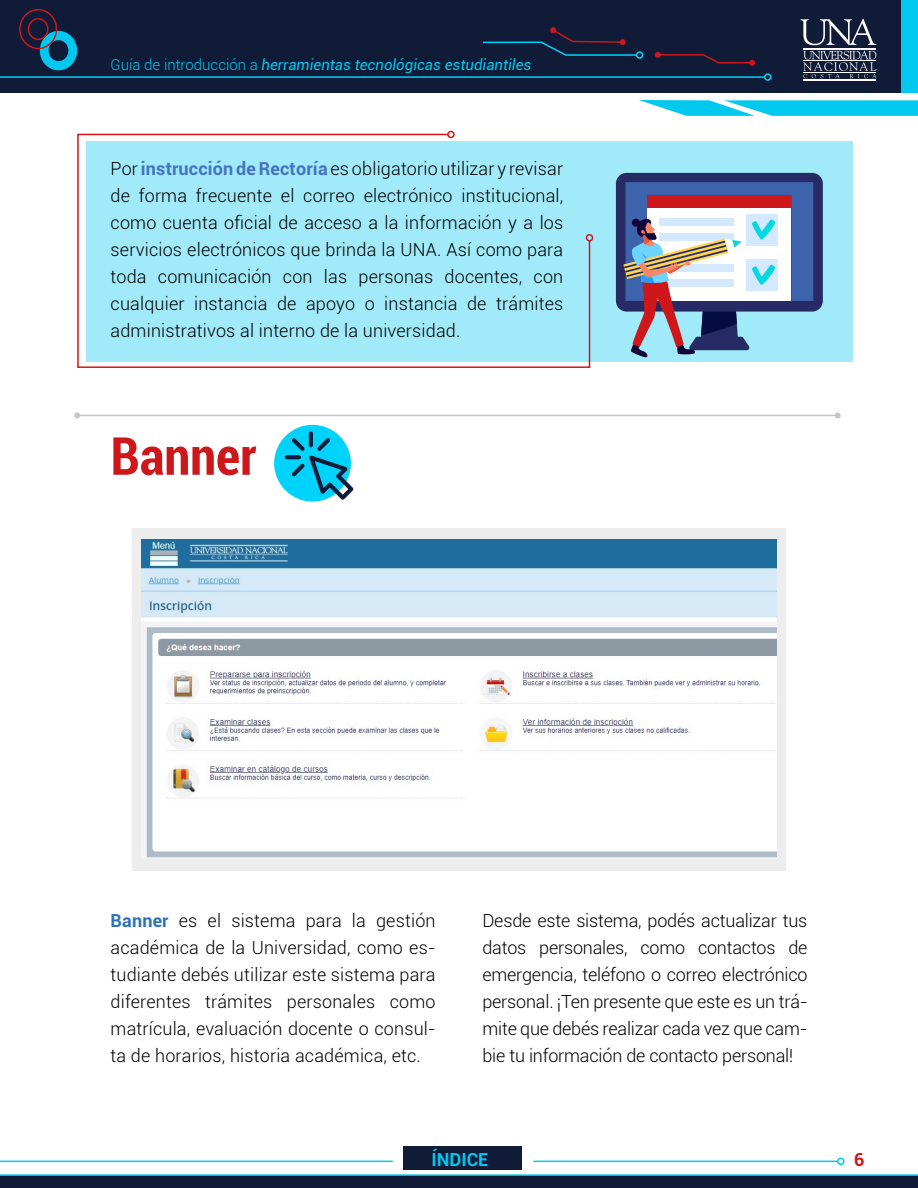
<style>
.page{position:relative;width:918px;height:1188px;background:#fff}
.page>*{position:absolute;margin:0;border:0;box-sizing:border-box;transform-origin:0 0}
.t1{font:700 condensed 52.5px "Roboto";color:#cd171a}
.t2{font:300 18px/27px "Roboto";letter-spacing:.01em;color:#000;text-align:justify}
.t3{font:700 18px "Roboto";color:#01c8ef}
.t4{font:700 18px "Roboto";color:#cd171a}
.t5{font:italic 15px "Roboto";color:#01c8ef}
.s1{font-weight:300;font-style:normal}
.s2{font-weight:700;color:#4472c4}
.s3{font-weight:700;color:#2e74b5}
</style>
<div class="page">
<div style="left:0;top:0;width:918px;height:93px;background:#101b37"></div>
<hr style="left:0;top:76px;width:765px;height:2px;background:#00d3fb">
<div style="left:764px;top:73px;width:8px;height:8px;border:2px solid #00d3fb;border-radius:50%"></div>
<svg style="left:803px;top:51px;width:74px;height:27px"></svg>
<hr style="left:803px;top:48px;width:73px;height:1px;background:#fff">
<hr style="left:803px;top:80px;width:73px;height:1px;background:#fff">
<hr style="left:803px;top:72px;width:73px;height:1px;background:#fff">
<hr style="left:803px;top:61px;width:73px;height:1px;background:#fff">
<svg style="left:800px;top:19px;width:76px;height:26px"></svg>
<div style="left:636px;top:51px;width:7px;height:8px;border:2px solid #00d3fb;border-radius:50%"></div>
<svg style="left:655px;top:52px;width:100px;height:14px"></svg>
<svg style="left:483px;top:27px;width:155px;height:30px"></svg>
<svg style="left:19px;top:8px;width:58px;height:62px"></svg>
<div style="left:902px;top:0;width:16px;height:93px;background:#01c8ef"></div>
<svg style="left:0;top:1174px;width:918px;height:14px;background:#14334f"></svg>
<hr style="left:533px;top:1161px;width:305px;height:1px;background:#01c8ef">
<div style="left:837px;top:1158px;width:8px;height:7px;border:2px solid #01c8ef;border-radius:50%"></div>
<hr style="left:0;top:1161px;width:393px;height:1px;background:#01c8ef">
<div style="left:403px;top:1146px;width:118px;height:24px;background:#101b37"></div>
<svg style="left:639px;top:100px;width:279px;height:16px;background:#2bd1f1"></svg>
<div style="left:86px;top:141px;width:766px;height:221px;background:#a1eaf9"></div>
<div style="left:132px;top:528px;width:654px;height:343px;background:#ededed"></div>
<div style="left:616px;top:173px;width:207px;height:139px;background:#262b66;border-radius:11px"></div>
<svg style="left:623px;top:182px;width:190px;height:176px"></svg>
<hr style="left:77px;top:415px;width:761px;height:1px;background:#c6c6c6">
<svg style="left:74px;top:412px;width:6px;height:6px"></svg>
<svg style="left:835px;top:412px;width:6px;height:6px"></svg>
<img style="left:142px;top:540px;width:634px;height:319px">
<div style="left:274px;top:425px;width:77px;height:77px;background:#00d3fb;border-radius:50%"></div>
<svg style="left:285px;top:431px;width:69px;height:69px"></svg>
<svg style="left:77px;top:133px;width:514px;height:235px"></svg>
<div style="left:447px;top:131px;width:8px;height:7px;border:2px solid #cd171a;border-radius:50%"></div>
<div style="left:586px;top:234px;width:7px;height:8px;border:2px solid #cd171a;border-radius:50%"></div>
<p class="t5" style="left:111px;top:54px;width:422px"><span class="s1">Guía de introducción a</span> herramientas tecnológicas estudiantiles</p>
<p class="t2" style="left:111px;top:155px;width:454px">Por <span class="s2">instrucción de Rectoría</span> es obligatorio utilizar y revisar de forma frecuente el correo electrónico institucional, como cuenta oficial de acceso a la información y a los servicios electrónicos que brinda la UNA. Así como para toda comunicación con las personas docentes, con cualquier instancia de apoyo o instancia de trámites administrativos al interno de la universidad.</p>
<h1 class="t1" style="left:111px;top:419px;width:147px">Banner</h1>
<p class="t2" style="left:111px;top:907px;width:327px"><span class="s3">Banner</span> es el sistema para la gestión académica de la Universidad, como es&shy;tudiante debés utilizar este sistema para diferentes trámites personales como matrícula, evaluación docente o consul&shy;ta de horarios, historia académica, etc.</p>
<p class="t2" style="left:482px;top:907px;width:327px">Desde este sistema, podés actualizar tus datos personales, como contactos de emergencia, teléfono o correo electrónico personal. ¡Ten presente que este es un trá&shy;mite que debés realizar cada vez que cam&shy;bie tu información de contacto personal!</p>
<p class="t3" style="left:432px;top:1147px;width:58px">ÍNDICE</p>
<p class="t4" style="left:854px;top:1146px;width:12px">6</p>
</div>
